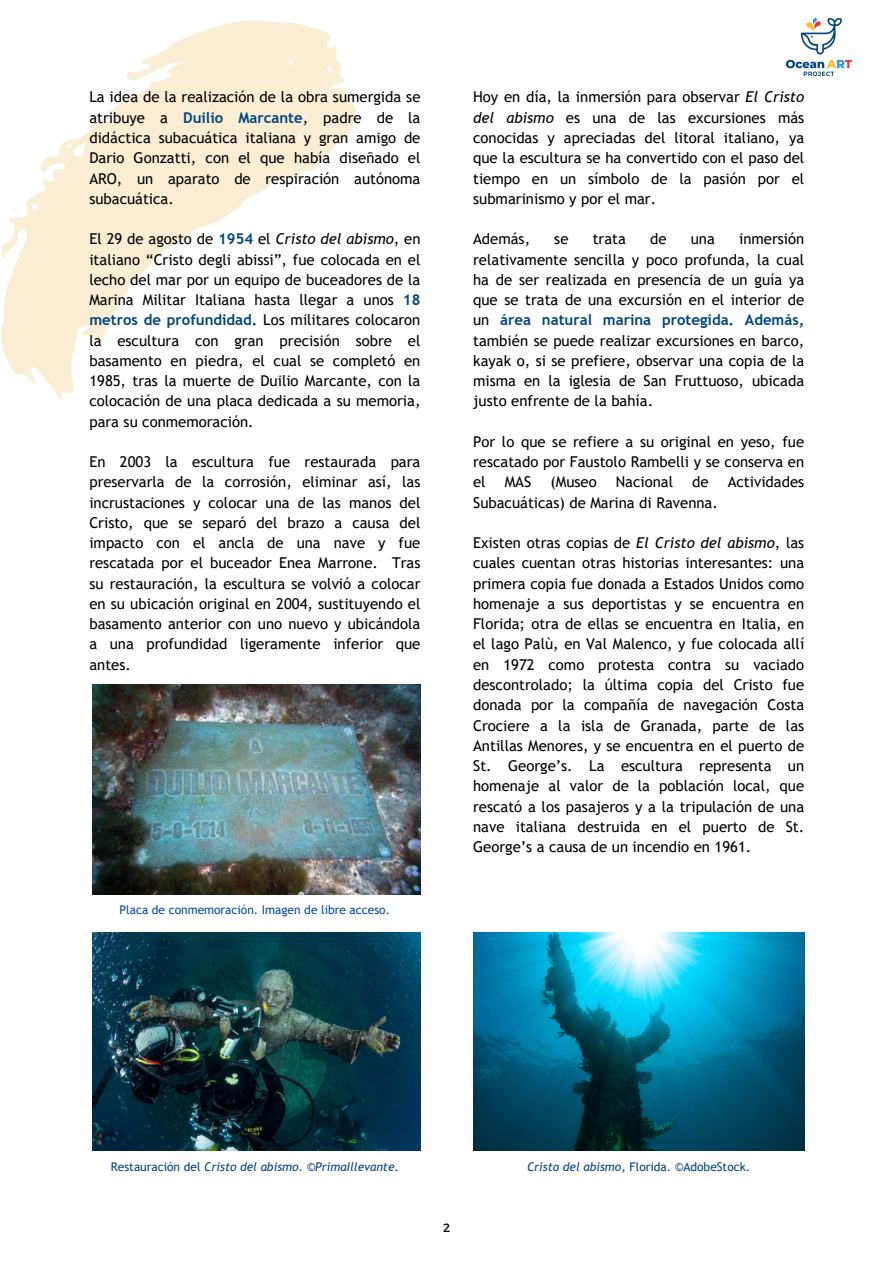
<style>
.page{position:relative;width:894px;height:1264px;background:#fff}
.page>*{position:absolute;margin:0;border:0;box-sizing:border-box;transform-origin:0 0}
.t1{font:14.85px/20.2px "Trebuchet MS";color:#000;text-align:justify}
.t2{font:italic 12px "Trebuchet MS";color:#004581}
.t3{font:12px "Trebuchet MS";color:#004aad}
.t4{font:12px "Trebuchet MS";color:#004581}
.t5{font:12px "Montserrat";color:#000}
.s1{font-weight:700;color:#004581}
.s2{font-style:italic}
.s3{font-style:normal}
</style>
<div class="page">
<svg style="left:1px;top:20px;width:355px;height:380px"></svg>
<img style="left:786px;top:19px;width:65px;height:56px">
<img style="left:92px;top:685px;width:328px;height:209px">
<img style="left:92px;top:932px;width:328px;height:218px">
<img style="left:473px;top:932px;width:331px;height:218px">
<p class="t1" style="left:89px;top:87px;width:332px">La idea de la realización de la obra sumergida se atribuye a <span class="s1">Duilio Marcante</span>, padre de la didáctica subacuática italiana y gran amigo de Dario Gonzatti, con el que había diseñado el ARO, un aparato de respiración autónoma subacuática.</p>
<p class="t1" style="left:89px;top:229px;width:332px">El 29 de agosto de <span class="s1">1954</span> el <span class="s2">Cristo del abismo</span>, en italiano “Cristo degli abissi”, fue colocada en el lecho del mar por un equipo de buceadores de la Marina Militar Italiana hasta llegar a unos <span class="s1">18 metros de profundidad.</span> Los militares colocaron la escultura con gran precisión sobre el basamento en piedra, el cual se completó en 1985, tras la muerte de Duilio Marcante, con la colocación de una placa dedicada a su memoria, para su conmemoración.</p>
<p class="t1" style="left:89px;top:451px;width:332px">En 2003 la escultura fue restaurada para preservarla de la corrosión, eliminar así, las incrustaciones y colocar una de las manos del Cristo, que se separó del brazo a causa del impacto con el ancla de una nave y fue rescatada por el buceador Enea Marrone. Tras su restauración, la escultura se volvió a colocar en su ubicación original en 2004, sustituyendo el basamento anterior con uno nuevo y ubicándola a una profundidad ligeramente inferior que antes.</p>
<h1 class="t3" style="left:119px;top:903px;width:272px">Placa de conmemoración. Imagen de libre acceso.</h1>
<p class="t1" style="left:473px;top:87px;width:332px">Hoy en día, la inmersión para observar <span class="s2">El Cristo del abismo</span> es una de las excursiones más conocidas y apreciadas del litoral italiano, ya que la escultura se ha convertido con el paso del tiempo en un símbolo de la pasión por el submarinismo y por el mar.</p>
<h1 class="t1" style="left:473px;top:229px;width:58px">Además,</h1>
<h1 class="t1" style="left:554px;top:229px;width:16px">se</h1>
<h1 class="t1" style="left:592px;top:229px;width:35px">trata</h1>
<h1 class="t1" style="left:650px;top:229px;width:18px">de</h1>
<h1 class="t1" style="left:690px;top:229px;width:26px">una</h1>
<h1 class="t1" style="left:473px;top:229px;width:332px;text-indent:266px">inmersión relativamente sencilla y poco profunda, la cual ha de ser realizada en presencia de un guía ya que se trata de una excursión en el interior de un <span class="s1">área natural marina protegida. Además, </span>también se puede realizar excursiones en barco, kayak o, si se prefiere, observar una copia de la misma en la iglesia de San Fruttuoso, ubicada justo enfrente de la bahía.</h1>
<h1 class="t1" style="left:473px;top:431px;width:332px">Por lo que se refiere a su original en yeso, fue rescatado por Faustolo Rambelli y se conserva en el</h1>
<h1 class="t1" style="left:504px;top:472px;width:28px">MAS</h1>
<h1 class="t1" style="left:550px;top:472px;width:48px">(Museo</h1>
<h1 class="t1" style="left:615px;top:472px;width:59px">Nacional</h1>
<h1 class="t1" style="left:692px;top:472px;width:18px">de</h1>
<h1 class="t1" style="left:727px;top:472px;width:78px">Actividades</h1>
<h1 class="t1" style="left:473px;top:492px;width:246px">Subacuáticas) de Marina di Ravenna.</h1>
<h1 class="t1" style="left:473px;top:532px;width:332px">Existen otras copias de <span class="s2">El Cristo del abismo</span>, las cuales cuentan otras historias interesantes: una primera copia fue donada a Estados Unidos como homenaje a sus deportistas y se encuentra en Florida; otra de ellas se encuentra en Italia, en el lago Palù, en Val Malenco, y fue colocada allí en 1972 como protesta contra su vaciado descontrolado; la última copia del Cristo fue donada por la compañía de navegación Costa Crociere a la isla de Granada, parte de las Antillas Menores, y se encuentra en el puerto de St. George’s. La escultura representa un homenaje al valor de la población local, que rescató a los pasajeros y a la tripulación de una nave italiana destruida en el puerto de St.<br>George’s a causa de un incendio en 1961.</h1>
<p class="t2" style="left:111px;top:1159px;width:289px"><span class="s3">Restauración del</span> Cristo del abismo<span class="s3">. ©</span>PrimaIllevante<span class="s3">.</span></p>
<p class="t4" style="left:527px;top:1159px;width:224px"><span class="s2">Cristo del abismo,</span> Florida. ©AdobeStock.</p>
<p class="t5" style="left:443px;top:1220px;width:9px">2</p>
</div>
